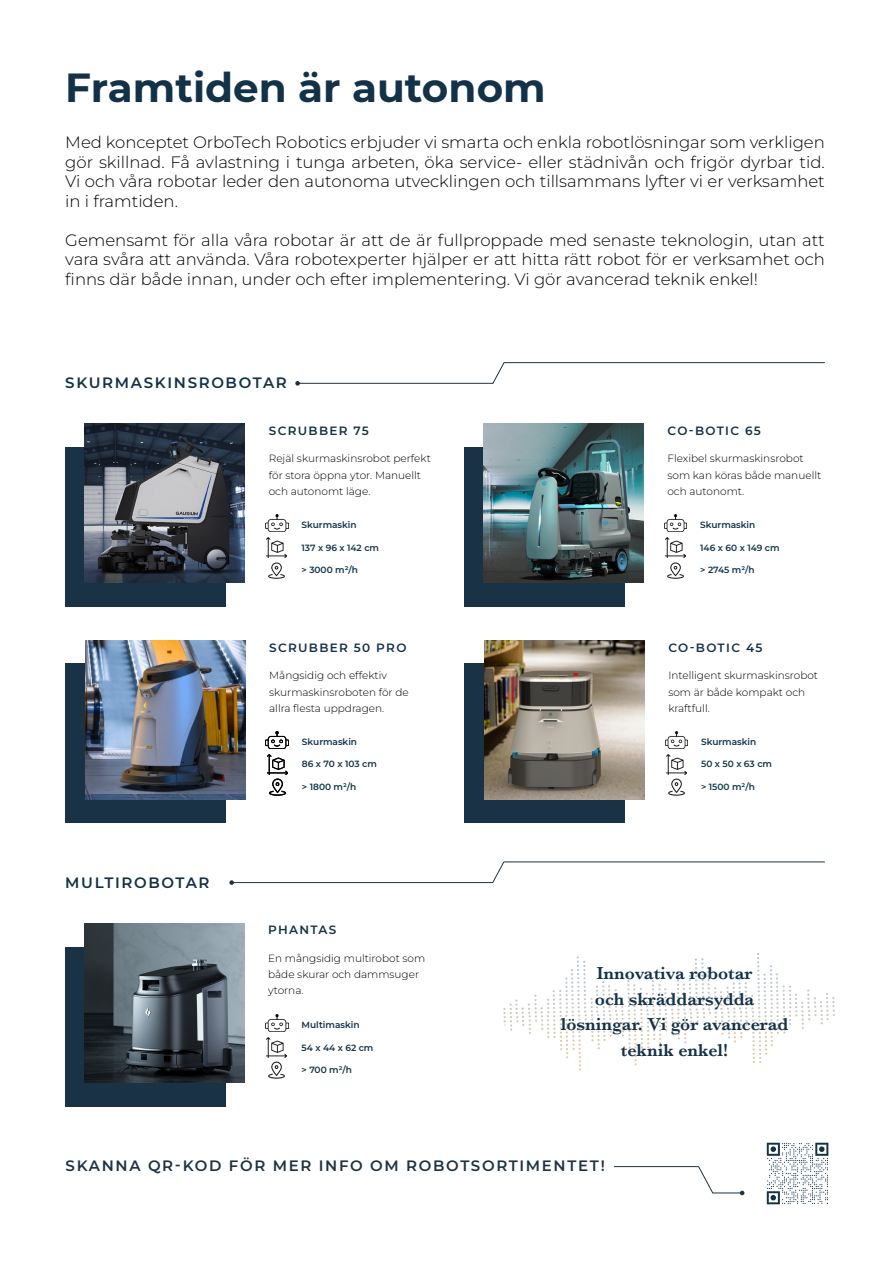
<style>
.page{position:relative;width:893px;height:1263px;background:#fff}
.page>*{position:absolute;margin:0;border:0;box-sizing:border-box;transform-origin:0 0}
.t1{font:700 40.5px "Montserrat";color:#133248}
.t2{font:600 18px/25.5px "Baskerville";color:#133248;text-align:center}
.t3{font:300 16.5px/19.5px "Montserrat";color:#000;text-align:justify}
.t4{font:600 15px "Montserrat";letter-spacing:.11em;color:#1d3345}
.t5{font:600 15px "Montserrat";letter-spacing:.11em;color:#133248}
.t6{font:600 12px "Montserrat";letter-spacing:.11em;color:#133248}
.t7{font:300 10.5px/16.2px "Montserrat";color:#000}
.t8{font:600 9px "Montserrat";color:#133248}
</style>
<div class="page">
<img style="left:665px;top:537px;width:21px;height:20px">
<img style="left:664px;top:514px;width:23px;height:18px">
<img style="left:667px;top:562px;width:17px;height:17px">
<div style="left:464px;top:447px;width:160px;height:159px;background:#1a3246"></div>
<img style="left:483px;top:423px;width:161px;height:159px">
<img style="left:267px;top:537px;width:20px;height:20px">
<img style="left:266px;top:514px;width:22px;height:18px">
<img style="left:268px;top:562px;width:17px;height:17px">
<div style="left:65px;top:447px;width:160px;height:159px;background:#1a3246"></div>
<img style="left:85px;top:423px;width:160px;height:159px">
<img style="left:267px;top:754px;width:20px;height:20px">
<img style="left:266px;top:731px;width:22px;height:17px">
<img style="left:269px;top:778px;width:17px;height:18px">
<div style="left:66px;top:664px;width:160px;height:159px;background:#1a3246"></div>
<img style="left:85px;top:640px;width:160px;height:159px">
<img style="left:666px;top:754px;width:20px;height:20px">
<img style="left:665px;top:731px;width:23px;height:17px">
<img style="left:668px;top:778px;width:17px;height:18px">
<div style="left:465px;top:664px;width:160px;height:159px;background:#1a3246"></div>
<img style="left:484px;top:640px;width:160px;height:159px">
<div style="left:65px;top:947px;width:160px;height:159px;background:#1a3246"></div>
<img style="left:85px;top:923px;width:160px;height:159px">
<hr style="left:504px;top:362px;width:321px;height:1px;background:#1d3345">
<hr style="left:298px;top:383px;width:195px;height:1px;background:#1d3345">
<svg style="left:492px;top:362px;width:13px;height:22px"></svg>
<svg style="left:295px;top:381px;width:5px;height:5px"></svg>
<img style="left:267px;top:1037px;width:20px;height:20px">
<img style="left:266px;top:1014px;width:22px;height:17px">
<img style="left:268px;top:1061px;width:17px;height:18px">
<svg style="left:503px;top:953px;width:332px;height:117px"></svg>
<div style="left:494px;top:1025px;width:13px;height:11px;background:#fff"></div>
<hr style="left:504px;top:861px;width:321px;height:1px;background:#1d3345">
<hr style="left:234px;top:882px;width:259px;height:1px;background:#1d3345">
<svg style="left:229px;top:880px;width:5px;height:5px"></svg>
<svg style="left:492px;top:861px;width:13px;height:22px"></svg>
<svg style="left:767px;top:1143px;width:61px;height:61px"></svg>
<hr style="left:614px;top:1166px;width:85px;height:1px;background:#1d3345">
<svg style="left:697px;top:1166px;width:47px;height:29px"></svg>
<h1 class="t1" style="left:65px;top:59px;width:482px">Framtiden är autonom</h1>
<p class="t3" style="left:65px;top:132px;width:761px">Med konceptet OrboTech Robotics erbjuder vi smarta och enkla robotlösningar som verkligen gör skillnad. Få avlastning i tunga arbeten, öka service- eller städnivån och frigör dyrbar tid.<br>Vi och våra robotar leder den autonoma utvecklingen och tillsammans lyfter vi er verksamhet in i framtiden.</p>
<p class="t3" style="left:65px;top:230px;width:761px">Gemensamt för alla våra robotar är att de är fullproppade med senaste teknologin, utan att vara svåra att använda. Våra robotexperter hjälper er att hitta rätt robot för er verksamhet och finns där både innan, under och efter implementering. Vi gör avancerad teknik enkel!</p>
<p class="t5" style="left:65px;top:372px;width:223px">SKURMASKINSROBOTAR</p>
<p class="t6" style="left:269px;top:422px;width:102px">SCRUBBER 75</p>
<p class="t7" style="left:269px;top:450px;width:164px">Rejäl skurmaskinsrobot perfekt för stora öppna ytor. Manuellt och autonomt läge.</p>
<p class="t8" style="left:302px;top:519px;width:57px">Skurmaskin</p>
<p class="t8" style="left:302px;top:541px;width:79px">137 x 96 x 142 cm</p>
<p class="t8" style="left:302px;top:564px;width:58px">&gt; 3000 m²/h</p>
<p class="t5" style="left:65px;top:872px;width:146px">MULTIROBOTAR</p>
<p class="t6" style="left:269px;top:639px;width:139px">SCRUBBER 50 PRO</p>
<p class="t7" style="left:269px;top:667px;width:141px">Mångsidig och effektiv skurmaskinsroboten för de allra flesta uppdragen.</p>
<p class="t8" style="left:302px;top:736px;width:57px">Skurmaskin</p>
<p class="t8" style="left:302px;top:758px;width:76px">86 x 70 x 103 cm</p>
<p class="t8" style="left:302px;top:781px;width:56px">&gt; 1800 m²/h</p>
<p class="t6" style="left:268px;top:922px;width:70px">PHANTAS</p>
<p class="t7" style="left:268px;top:950px;width:159px">En mångsidig multirobot som både skurar och dammsuger ytorna.</p>
<p class="t8" style="left:302px;top:1019px;width:59px">Multimaskin</p>
<p class="t8" style="left:302px;top:1041px;width:73px">54 x 44 x 62 cm</p>
<p class="t8" style="left:302px;top:1064px;width:52px">&gt; 700 m²/h</p>
<p class="t6" style="left:667px;top:422px;width:95px">CO-BOTIC 65</p>
<p class="t7" style="left:667px;top:450px;width:155px">Flexibel skurmaskinsrobot som kan köras både manuellt och autonomt.</p>
<p class="t8" style="left:700px;top:519px;width:57px">Skurmaskin</p>
<p class="t8" style="left:700px;top:541px;width:81px">146 x 60 x 149 cm</p>
<p class="t8" style="left:700px;top:564px;width:56px">&gt; 2745 m²/h</p>
<p class="t6" style="left:668px;top:639px;width:96px">CO-BOTIC 45</p>
<p class="t7" style="left:668px;top:667px;width:151px">Intelligent skurmaskinsrobot som är både kompakt och kraftfull.</p>
<p class="t8" style="left:701px;top:736px;width:57px">Skurmaskin</p>
<p class="t8" style="left:701px;top:758px;width:72px">50 x 50 x 63 cm</p>
<p class="t8" style="left:701px;top:781px;width:55px">&gt; 1500 m²/h</p>
<p class="t2" style="left:561px;top:960px;width:229px">Innovativa robotar<br>och skräddarsydda lösningar. Vi gör avancerad teknik enkel!</p>
<p class="t4" style="left:66px;top:1155px;width:541px">SKANNA QR-KOD FÖR MER INFO OM ROBOTSORTIMENTET!</p>
</div>
